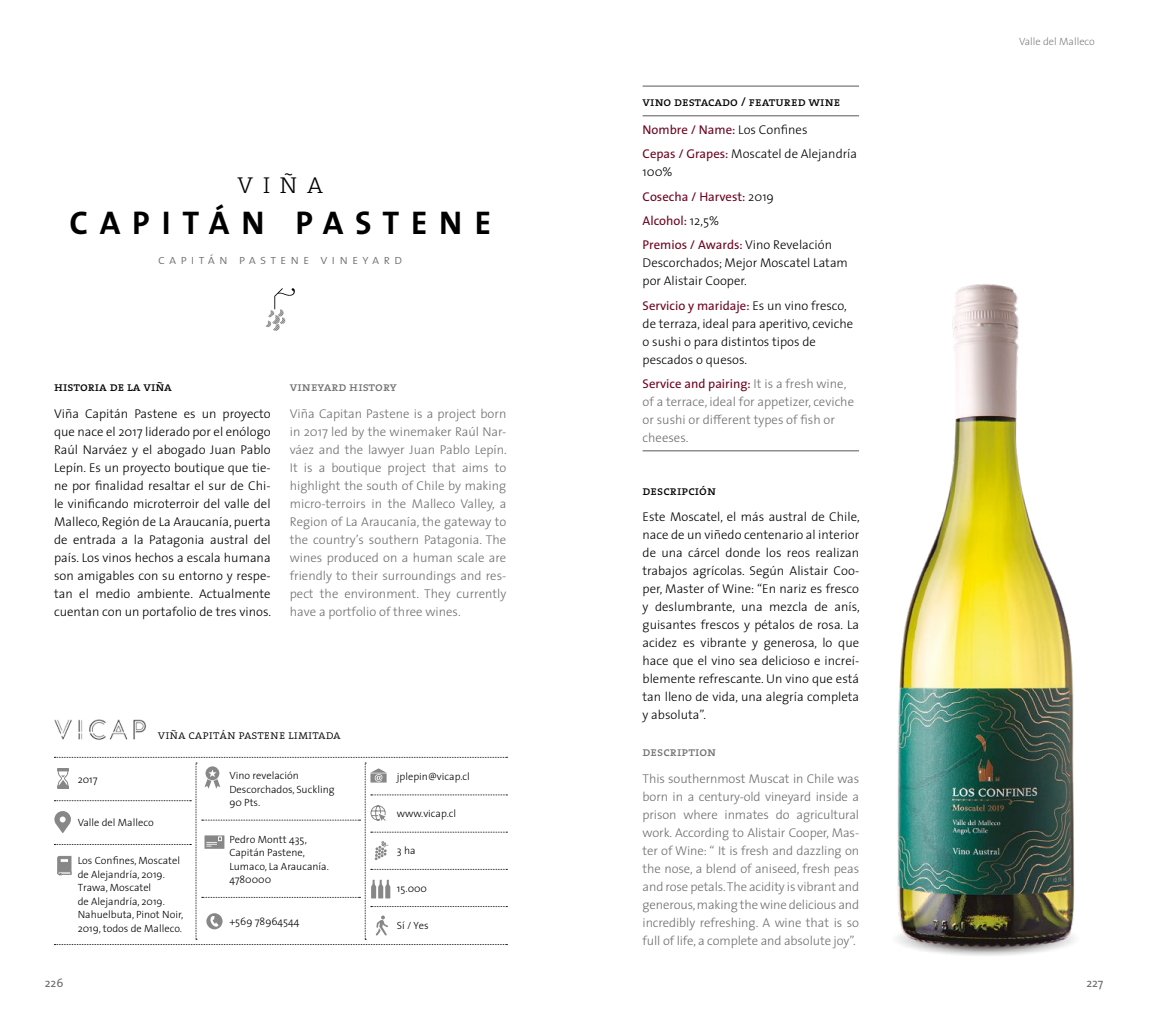
<style>
.page{position:relative;width:1149px;height:1021px;background:#fff}
.page>*{position:absolute;margin:0;border:0;box-sizing:border-box;transform-origin:0 0}
.t1{font:700 33px "The Sans";letter-spacing:.355em;color:#000}
.t2{font:300 23.1px "The Serif";color:#000}
.t3{font:13.5px "The Sans Light Caps";letter-spacing:.3em;color:#706f6f}
.t4{font:300 12.75px/18px "The Sans";color:#000}
.t5{font:300 12.75px/18px "The Sans";color:#706f6f;text-align:justify}
.t6{font:12.75px/24.5px "The Sans";color:#6d0520}
.t7{font:12.75px "The Serif Regular Caps";color:#000}
.t8{font:12.75px "The Serif Regular Caps";color:#706f6f}
.t9{font:12.75px "The Serif Light Caps";color:#000}
.t10{font:12px "The Sans";color:#706f6f}
.t11{font:300 10.5px/13.5px "The Sans";color:#000}
.t12{font:200 10.5px "The Sans";color:#706f6f}
.s1{font-weight:400;color:#6d0520}
.s2{font-weight:300;color:#000}
</style>
<div class="page">
<img style="left:897px;top:284px;width:178px;height:672px">
<svg style="left:265px;top:288px;width:30px;height:43px"></svg>
<svg style="left:54px;top:757px;width:453px;height:188px"></svg>
<hr style="left:642px;top:86px;width:216px;height:1px;background:#575756">
<hr style="left:642px;top:115px;width:216px;height:1px;background:#575756">
<hr style="left:642px;top:450px;width:216px;height:1px;background:#575756">
<img style="left:54px;top:719px;width:92px;height:20px">
<h2 class="t2" style="left:237px;top:166px;width:87px">viña</h2>
<h1 class="t1" style="left:69px;top:195px;width:423px">CAPITÁN PASTENE</h1>
<p class="t3" style="left:158px;top:252px;width:245px">capitán pastene vineyard</p>
<p class="t7" style="left:54px;top:376px;width:119px">historia de la viña</p>
<p class="t4" style="left:54px;top:404px;width:218px;text-align:justify">Viña Capitán Pastene es un proyecto que nace el 2017 liderado por el enólogo Raúl Narváez y el abogado Juan Pablo Lepín. Es un proyecto boutique que tie&shy;ne por finalidad resaltar el sur de Chi&shy;le vinificando microterroir del valle del Malleco, Región de La Araucanía, puerta de entrada a la Patagonia austral del país. Los vinos hechos a escala humana son amigables con su entorno y respe&shy;tan el medio ambiente. Actualmente cuentan con un portafolio de tres vinos.</p>
<p class="t8" style="left:290px;top:376px;width:108px">vineyard history</p>
<p class="t5" style="left:290px;top:404px;width:218px">Viña Capitan Pastene is a project born in 2017 led by the winemaker Raúl Nar&shy;váez and the lawyer Juan Pablo Lepín.<br>It is a boutique project that aims to highlight the south of Chile by making micro-terroirs in the Malleco Valley, a Region of La Araucanía, the gateway to the country’s southern Patagonia. The wines produced on a human scale are friendly to their surroundings and res&shy;pect the environment. They currently have a portfolio of three wines.</p>
<p class="t11" style="left:78px;top:772px;width:21px">2017</p>
<p class="t9" style="left:158px;top:724px;width:184px">viña capitán pastene limitada</p>
<p class="t11" style="left:229px;top:768px;width:107px">Vino revelación<br>Descorchados, Suckling<br>90 Pts.</p>
<p class="t11" style="left:78px;top:815px;width:77px">Valle del Malleco</p>
<p class="t11" style="left:78px;top:853px;width:107px">Los Confines, Moscatel de Alejandría, 2019.<br>Trawa, Moscatel<br>de Alejandría, 2019.<br>Nahuelbuta, Pinot Noir,<br>2019, todos de Malleco.</p>
<p class="t11" style="left:229px;top:832px;width:101px">Pedro Montt 435,<br>Capitán Pastene,<br>Lumaco, La Araucanía.<br>4780000</p>
<p class="t11" style="left:229px;top:914px;width:72px">+569 78964544</p>
<p class="t11" style="left:397px;top:769px;width:75px">jplepin@vicap.cl</p>
<p class="t11" style="left:397px;top:806px;width:61px">www.vicap.cl</p>
<p class="t11" style="left:397px;top:843px;width:20px">3 ha</p>
<p class="t11" style="left:397px;top:881px;width:32px">15.000</p>
<p class="t11" style="left:397px;top:918px;width:33px">Sí / Yes</p>
<p class="t7" style="left:642px;top:91px;width:199px">vino destacado / featured wine</p>
<p class="t4" style="left:642px;top:117px;width:216px;line-height:24.5px"><span class="s1">Nombre / Name:</span> Los Confines<br><span class="s1">Cepas / Grapes:</span> Moscatel de Alejandría</p>
<p class="t6" style="left:642px;top:159px;width:191px"><span class="s2">100%<br></span>Cosecha / Harvest: <span class="s2">2019<br></span>Alcohol: <span class="s2">12,5%<br></span>Premios / Awards: <span class="s2">Vino Revelación</span></p>
<p class="t4" style="left:642px;top:254px;width:207px">Descorchados; Mejor Moscatel Latam por Alistair Cooper.</p>
<p class="t4" style="left:642px;top:296px;width:212px"><span class="s1">Servicio y maridaje:</span> Es un vino fresco, de terraza, ideal para aperitivo, ceviche o sushi o para distintos tipos de pescados o quesos.</p>
<p class="t5" style="left:642px;top:374px;width:213px;text-align:left"><span class="s1">Service and pairing:</span> It is a fresh wine, of a terrace, ideal for appetizer, ceviche or sushi or different types of fish or cheeses.</p>
<p class="t7" style="left:642px;top:480px;width:75px">descripción</p>
<p class="t4" style="left:642px;top:507px;width:219px;text-align:justify">Este Moscatel, el más austral de Chile, nace de un viñedo centenario al interior de una cárcel donde los reos realizan trabajos agrícolas. Según Alistair Coo&shy;per, Master of Wine: “En nariz es fresco y deslumbrante, una mezcla de anís, guisantes frescos y pétalos de rosa. La acidez es vibrante y generosa, lo que hace que el vino sea delicioso e increí&shy;blemente refrescante. Un vino que está tan lleno de vida, una alegría completa y absoluta”.</p>
<p class="t8" style="left:642px;top:741px;width:75px">description</p>
<p class="t5" style="left:642px;top:768px;width:218px">This southernmost Muscat in Chile was born in a century-old vineyard inside a prison where inmates do agricultural work. According to Alistair Cooper, Mas&shy;ter of Wine: “ It is fresh and dazzling on the nose, a blend of aniseed, fresh peas and rose petals. The acidity is vibrant and generous, making the wine delicious and incredibly refreshing. A wine that is so full of life, a complete and absolute joy”.</p>
<p class="t12" style="left:1018px;top:35px;width:77px">Valle del Malleco</p>
<p class="t10" style="left:45px;top:972px;width:20px">226</p>
<p class="t10" style="left:1085px;top:972px;width:19px">227</p>
</div>
